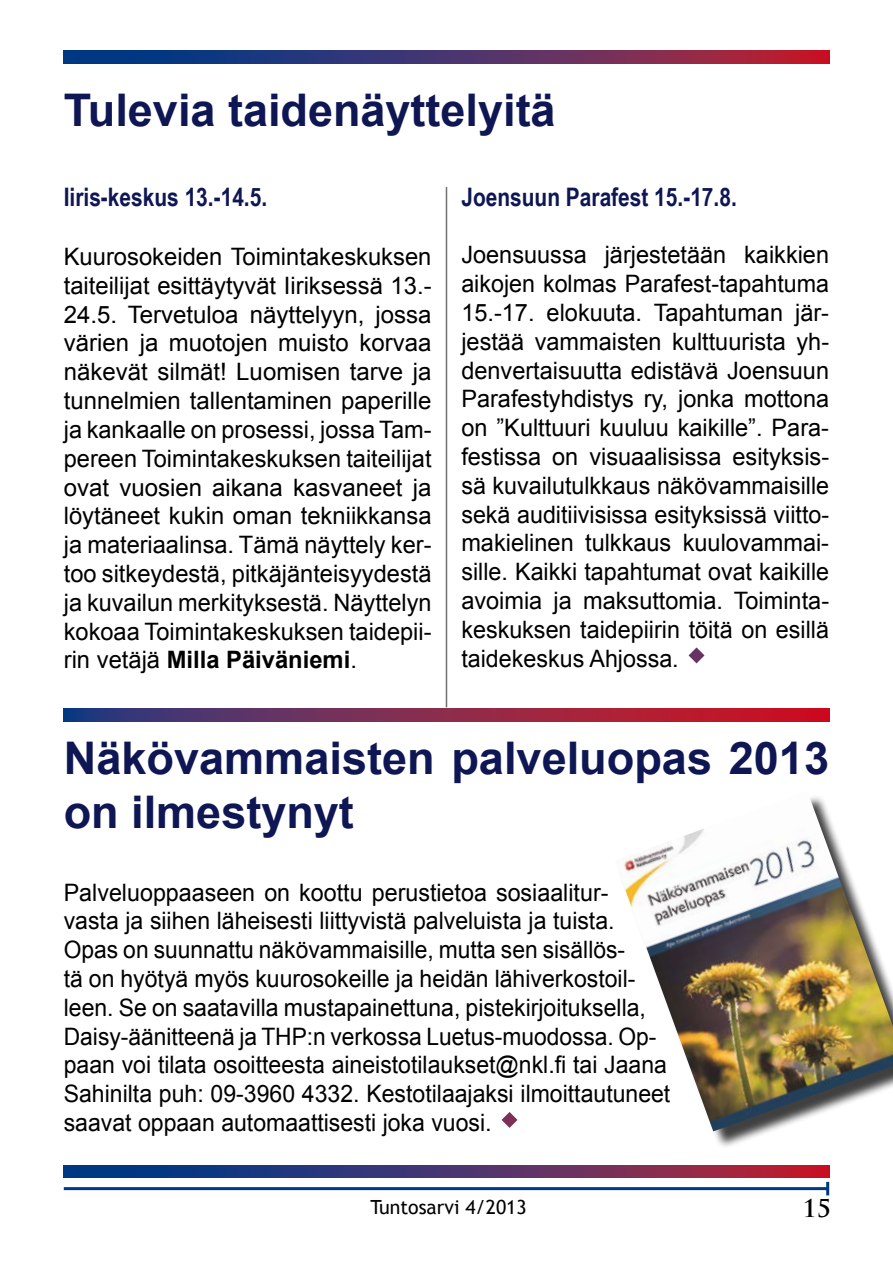
<style>
.page{position:relative;width:893px;height:1263px;background:#fff}
.page>*{position:absolute;margin:0;border:0;box-sizing:border-box;transform-origin:0 0}
.t1{font:700 45px/54px "Arial";color:#0e1654}
.t2{font:700 25.5px "Arial Narrow";color:#0e1654}
.t3{font:24px/28.8px "Arial";color:#000;text-align:justify}
.t4{font:700 24px "Trajan Pro";color:#000}
.t5{font:19.5px "Trebuchet MS";color:#000}
.s1{font-weight:700}
</style>
<div class="page">
<hr style="left:64px;top:1187px;width:764px;height:3px;background:#003882">
<svg style="left:826px;top:1182px;width:3px;height:13px"></svg>
<svg style="left:64px;top:51px;width:765px;height:13px;background:#4f3166"></svg>
<svg style="left:64px;top:709px;width:765px;height:12px;background:#84284d"></svg>
<svg style="left:64px;top:1165px;width:765px;height:13px;background:#4f3166"></svg>
<hr style="left:446px;top:187px;width:1px;height:520px;background:#707173">
<div style="left:617px;top:793px;width:276px;height:363px;background:#000;opacity:.75"></div>
<img style="left:615px;top:793px;width:278px;height:338px">
<h1 class="t1" style="left:64px;top:85px;width:493px">Tulevia taidenäyttelyitä</h1>
<p class="t2" style="left:64px;top:177px;width:205px">Iiris-keskus 13.-14.5.</p>
<p class="t3" style="left:64px;top:242px;width:369px">Kuurosokeiden Toimintakeskuksen taiteilijat esittäytyvät Iiriksessä 13.- 24.5. Tervetuloa näyttelyyn, jossa värien ja muotojen muisto korvaa näkevät silmät! Luomisen tarve ja tunnelmien tallentaminen paperille ja kankaalle on prosessi, jossa Tam&shy;pereen Toimintakeskuksen taiteilijat ovat vuosien aikana kasvaneet ja löytäneet kukin oman tekniikkansa ja materiaalinsa. Tämä näyttely ker&shy;too sitkeydestä, pitkäjänteisyydestä ja kuvailun merkityksestä. Näyttelyn kokoaa Toimintakeskuksen taidepii&shy;rin vetäjä <span class="s1">Milla Päiväniemi</span>.</p>
<p class="t2" style="left:461px;top:177px;width:277px">Joensuun Parafest 15.-17.8.</p>
<p class="t3" style="left:461px;top:241px;width:369px">Joensuussa järjestetään kaikkien aikojen kolmas Parafest-tapahtuma 15.-17. elokuuta. Tapahtuman jär&shy;jestää vammaisten kulttuurista yh&shy;denvertaisuutta edistävä Joensuun Parafestyhdistys ry, jonka mottona on ”Kulttuuri kuuluu kaikille”. Para&shy;festissa on visuaalisissa esityksis&shy;sä kuvailutulkkaus näkövammaisille sekä auditiivisissa esityksissä viitto&shy;makielinen tulkkaus kuulovammai&shy;sille. Kaikki tapahtumat ovat kaikille avoimia ja maksuttomia. Toiminta&shy;keskuksen taidepiirin töitä on esillä taidekeskus Ahjossa.</p>
<h1 class="t1" style="left:64px;top:733px;width:767px">Näkövammaisten palveluopas 2013 on ilmestynyt</h1>
<p class="t3" style="left:64px;top:878px;width:608px;text-align:left">Palveluoppaaseen on koottu perustietoa sosiaalitur-<br>vasta ja siihen läheisesti liittyvistä palveluista ja tuista.<br>Opas on suunnattu näkövammaisille, mutta sen sisällös-<br>tä on hyötyä myös kuurosokeille ja heidän lähiverkostoil&shy;leen. Se on saatavilla mustapainettuna, pistekirjoituksella, Daisy-äänitteenä ja THP:n verkossa Luetus-muodossa. Op&shy;paan voi tilata osoitteesta aineistotilaukset@nkl.fi tai Jaana Sahinilta puh: 09-3960 4332. Kestotilaajaksi ilmoittautuneet saavat oppaan automaattisesti joka vuosi.</p>
<p class="t5" style="left:370px;top:1195px;width:158px">Tuntosarvi 4/2013</p>
<p class="t4" style="left:802px;top:1193px;width:30px">15</p>
</div>
